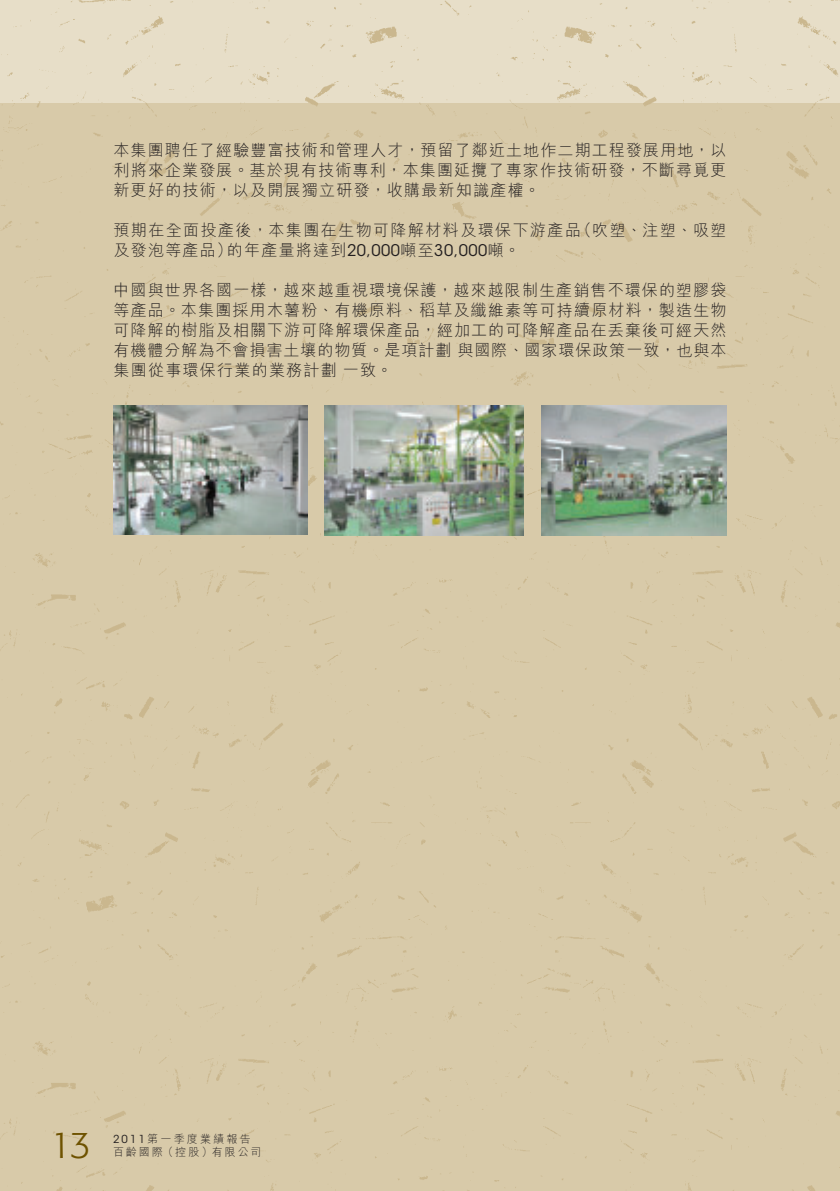
<style>
.page{position:relative;width:840px;height:1191px;background:#fff}
.page>*{position:absolute;margin:0;border:0;box-sizing:border-box;transform-origin:0 0}
.t1{font:300 37px "Formata";color:#6e5200}
.t2{font:16px/20px "M Hei HK Light B5 pc H";letter-spacing:.08em;color:#231f20;text-align:justify}
.t3{font:11px "M Hei HK Light B5 pc H";letter-spacing:.2em;color:#231f20}
.s1{font-family:"ITC Avant Garde Std"}
</style>
<div class="page">
<img style="left:0;top:0;width:839px;height:1190px">
<img style="left:324px;top:405px;width:199px;height:130px">
<img style="left:540px;top:405px;width:186px;height:130px">
<img style="left:113px;top:405px;width:194px;height:129px">
<p class="t2" style="left:113px;top:142px;width:614px">本集團聘任了經驗豐富技術和管理人才，預留了鄰近土地作二期工程發展用地，以利將來企業發展。基於現有技術專利，本集團延攬了專家作技術研發，不斷尋覓更新更好的技術，以及開展獨立研發，收購最新知識產權。</p>
<p class="t2" style="left:113px;top:222px;width:614px">預期在全面投產後，本集團在生物可降解材料及環保下游產品（吹塑、注塑、吸塑及發泡等產品）的年產量將達到<span class="s1">20,000</span>噸至<span class="s1">30,000</span>噸。</p>
<p class="t2" style="left:113px;top:282px;width:614px">中國與世界各國一樣，越來越重視環境保護，越來越限制生產銷售不環保的塑膠袋等產品。本集團採用木薯粉、有機原料、稻草及纖維素等可持續原材料，製造生物可降解的樹脂及相關下游可降解環保產品，經加工的可降解產品在丟棄後可經天然有機體分解為不會損害土壤的物質。是項計劃與國際、國家環保政策一致，也與本集團從事環保行業的業務計劃一致。</p>
<h1 class="t1" style="left:50px;top:1123px;width:43px">13</h1>
<p class="t3" style="left:113px;top:1134px;width:139px"><span class="s1">2011</span>第一季度業績報告</p>
<p class="t3" style="left:113px;top:1147px;width:149px">百齡國際（控股）有限公司</p>
</div>
